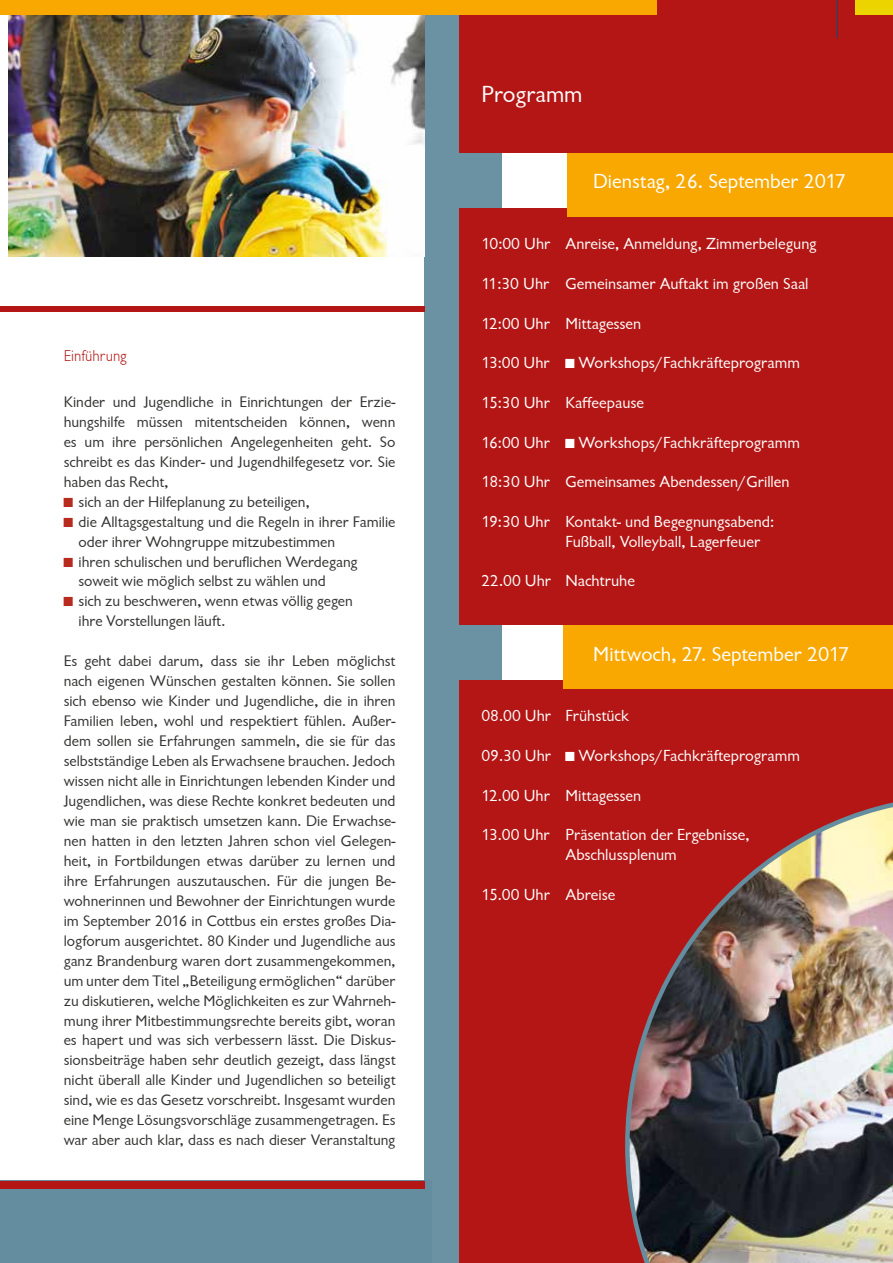
<style>
.page{position:relative;width:893px;height:1263px;background:#fff}
.page>*{position:absolute;margin:0;border:0;box-sizing:border-box;transform-origin:0 0}
.t1{font:24px "Chantilly";color:#fff}
.t2{font:21px "Chantilly";color:#fff}
.t3{font:16.5px/19.8px "Chantilly";color:#fff}
.t4{font:300 16.2px "Chantilly";color:#b31614}
.t5{font:15.75px/20px "Chantilly";color:#333332}
.s1{font-size:13.5px;color:#b82a1d}
.s2{font-size:13.5px}
</style>
<div class="page">
<div style="left:424px;top:9px;width:78px;height:1254px;background:#6b92a3"></div>
<div style="left:0;top:1181px;width:432px;height:82px;background:#648d9f"></div>
<div style="left:459px;top:2px;width:434px;height:151px;background:#b31614"></div>
<div style="left:459px;top:208px;width:434px;height:417px;background:#b31614"></div>
<div style="left:459px;top:680px;width:434px;height:583px;background:#b31614"></div>
<img style="left:9px;top:15px;width:415px;height:242px">
<div style="left:0;top:1181px;width:424px;height:7px;background:#b31614"></div>
<div style="left:0;top:306px;width:424px;height:5px;background:#b31614"></div>
<img style="left:625px;top:802px;width:268px;height:461px">
<div style="left:568px;top:153px;width:325px;height:64px;background:#f8a800"></div>
<div style="left:563px;top:625px;width:330px;height:64px;background:#f8a800"></div>
<div style="left:0;top:0;width:893px;height:15px;background:#f8a800"></div>
<div style="left:855px;top:0;width:38px;height:15px;background:#ebd400"></div>
<div style="left:657px;top:0;width:198px;height:15px;background:#b31614"></div>
<hr style="left:837px;top:0;width:1px;height:38px;background:#005285">
<p class="t4" style="left:64px;top:347px;width:65px">Einführung</p>
<p class="t5" style="left:64px;top:392px;width:333px;text-align:justify">Kinder und Jugendliche in Einrichtungen der Erzie&shy;hungshilfe müssen mitentscheiden können, wenn es um ihre persönlichen Angelegenheiten geht. So schreibt es das Kinder- und Jugendhilfegesetz vor. Sie haben das Recht,</p>
<p class="t5" style="left:64px;top:492px;width:247px"><span class="s1">■</span> sich an der Hilfeplanung zu beteiligen,</p>
<p class="t5" style="left:79px;top:512px;width:318px;text-indent:-15px"><span class="s1">■</span> die Alltagsgestaltung und die Regeln in ihrer Familie oder ihrer Wohngruppe mitzubestimmen</p>
<p class="t5" style="left:79px;top:552px;width:281px;text-indent:-15px"><span class="s1">■</span> ihren schulischen und beruflichen Werdegang soweit wie möglich selbst zu wählen und</p>
<p class="t5" style="left:79px;top:591px;width:276px;text-indent:-15px"><span class="s1">■</span> sich zu beschweren, wenn etwas völlig gegen ihre Vorstellungen läuft.</p>
<p class="t5" style="left:64px;top:651px;width:333px;text-align:justify">Es geht dabei darum, dass sie ihr Leben möglichst nach eigenen Wünschen gestalten können. Sie sollen sich ebenso wie Kinder und Jugendliche, die in ihren Familien leben, wohl und respektiert fühlen. Außer&shy;dem sollen sie Erfahrungen sammeln, die sie für das selbstständige Leben als Erwachsene brauchen. Jedoch wissen nicht alle in Einrichtungen lebenden Kinder und Jugendlichen, was diese Rechte konkret bedeuten und wie man sie praktisch umsetzen kann. Die Erwachse&shy;nen hatten in den letzten Jahren schon viel Gelegen&shy;heit, in Fortbildungen etwas darüber zu lernen und ihre Erfahrungen auszutauschen. Für die jungen Be&shy;wohnerinnen und Bewohner der Einrichtungen wurde im September 2016 in Cottbus ein erstes großes Dia&shy;logforum ausgerichtet. 80 Kinder und Jugendliche aus ganz Brandenburg waren dort zusammengekommen, um unter dem Titel „Beteiligung ermöglichen“ darüber zu diskutieren, welche Möglichkeiten es zur Wahrneh&shy;mung ihrer Mitbestimmungsrechte bereits gibt, woran es hapert und was sich verbessern lässt. Die Diskus&shy;sionsbeiträge haben sehr deutlich gezeigt, dass längst nicht überall alle Kinder und Jugendlichen so beteiligt sind, wie es das Gesetz vorschreibt. Insgesamt wurden eine Menge Lösungsvorschläge zusammengetragen. Es war aber auch klar, dass es nach dieser Veranstaltung</p>
<h1 class="t1" style="left:481px;top:81px;width:103px">Programm</h1>
<h2 class="t2" style="left:593px;top:170px;width:254px">Dienstag, 26. September 2017</h2>
<p class="t3" style="left:481px;top:234px;width:337px">10:00 Uhr Anreise, Anmeldung, Zimmerbelegung</p>
<p class="t3" style="left:481px;top:274px;width:328px">11:30 Uhr Gemeinsamer Auftakt im großen Saal</p>
<p class="t3" style="left:481px;top:313px;width:161px">12:00 Uhr Mittagessen</p>
<p class="t3" style="left:481px;top:353px;width:320px">13:00 Uhr <span class="s2">■</span> Workshops/Fachkräfteprogramm</p>
<p class="t3" style="left:481px;top:393px;width:164px">15:30 Uhr Kaffeepause</p>
<p class="t3" style="left:481px;top:433px;width:320px">16:00 Uhr <span class="s2">■</span> Workshops/Fachkräfteprogramm</p>
<p class="t3" style="left:481px;top:472px;width:310px">18:30 Uhr Gemeinsames Abendessen/Grillen</p>
<p class="t3" style="left:565px;top:512px;width:210px;text-indent:-84px">19:30 Uhr Kontakt- und Begegnungsabend:<br>Fußball, Volleyball, Lagerfeuer</p>
<p class="t3" style="left:481px;top:571px;width:155px">22.00 Uhr Nachtruhe</p>
<h2 class="t2" style="left:593px;top:642px;width:258px">Mittwoch, 27. September 2017</h2>
<p class="t3" style="left:481px;top:706px;width:149px">08.00 Uhr Frühstück</p>
<p class="t3" style="left:481px;top:746px;width:320px">09.30 Uhr <span class="s2">■</span> Workshops/Fachkräfteprogramm</p>
<p class="t3" style="left:481px;top:786px;width:161px">12.00 Uhr Mittagessen</p>
<p class="t3" style="left:565px;top:825px;width:186px;text-indent:-84px">13.00 Uhr Präsentation der Ergebnisse,<br>Abschlussplenum</p>
<p class="t3" style="left:481px;top:885px;width:135px">15.00 Uhr Abreise</p>
</div>
